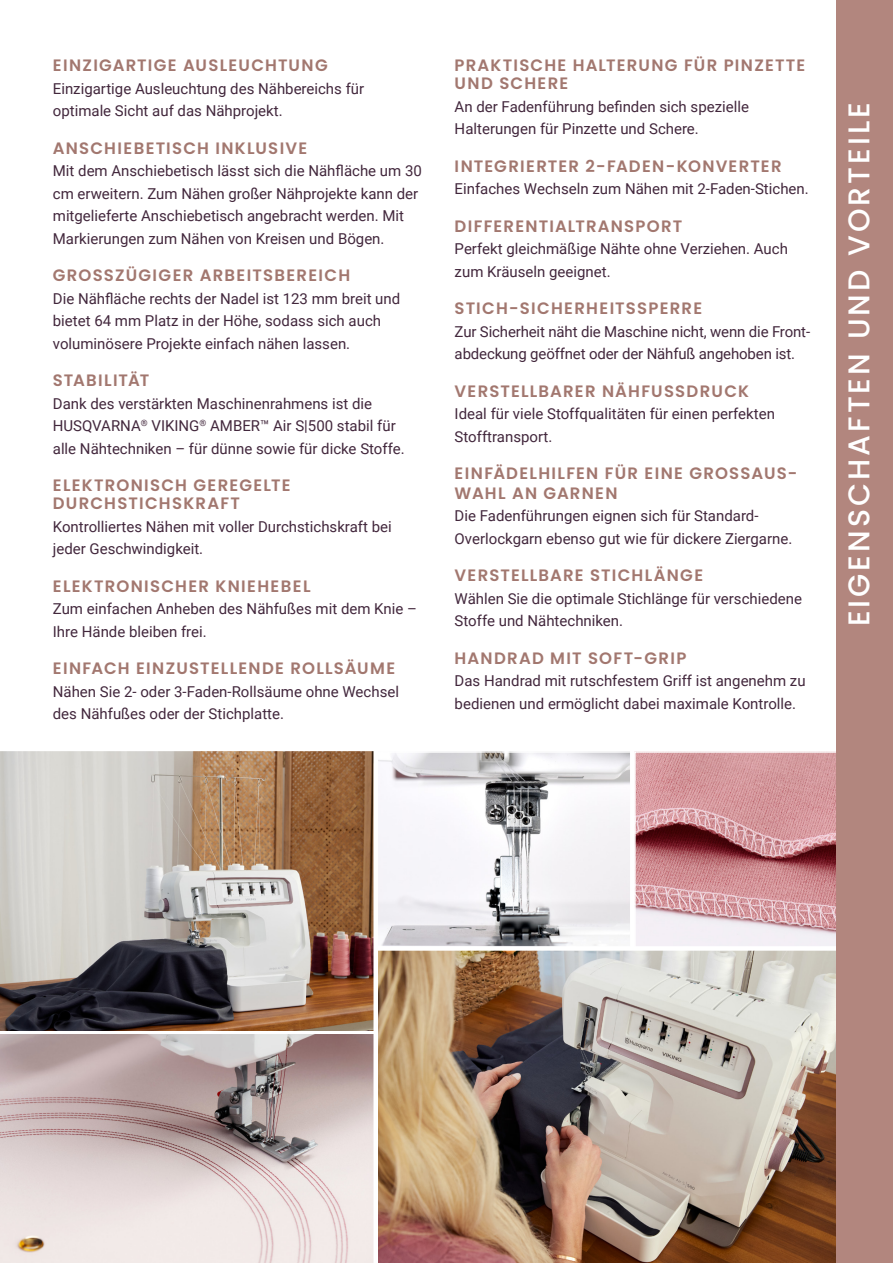
<style>
.page{position:relative;width:893px;height:1263px;background:#fff}
.page>*{position:absolute;margin:0;border:0;box-sizing:border-box;transform-origin:0 0}
.t1{font:500 30px "Poppins";letter-spacing:.1em;color:#fff}
.t2{font:600 16.5px/18px "Poppins";letter-spacing:.075em;color:#a2776f}
.t3{font:15px/22.5px "Roboto";color:#42273c}
</style>
<div class="page">
<img style="left:378px;top:951px;width:458px;height:312px">
<img style="left:0;top:1035px;width:373px;height:228px">
<img style="left:0;top:751px;width:373px;height:279px">
<img style="left:379px;top:754px;width:251px;height:192px">
<svg style="left:634px;top:751px;width:202px;height:195px;background:#cd989d"></svg>
<div style="left:836px;top:0;width:57px;height:1263px;background:#b2867e"></div>
<p class="t2" style="left:53px;top:57px;width:276px">EINZIGARTIGE AUSLEUCHTUNG</p>
<p class="t3" style="left:53px;top:77px;width:313px">Einzigartige Ausleuchtung des Nähbereichs für optimale Sicht auf das Nähprojekt.</p>
<p class="t2" style="left:53px;top:139px;width:256px">ANSCHIEBETISCH INKLUSIVE</p>
<p class="t3" style="left:53px;top:159px;width:371px">Mit dem Anschiebetisch lässt sich die Nähfläche um 30 cm erweitern. Zum Nähen großer Nähprojekte kann der mitgelieferte Anschiebetisch angebracht werden. Mit Markierungen zum Nähen von Kreisen und Bögen.</p>
<p class="t2" style="left:53px;top:267px;width:299px">GROSSZÜGIGER ARBEITSBEREICH</p>
<p class="t3" style="left:53px;top:287px;width:349px">Die Nähfläche rechts der Nadel ist 123 mm breit und bietet 64 mm Platz in der Höhe, sodass sich auch voluminösere Projekte einfach nähen lassen.</p>
<p class="t2" style="left:53px;top:372px;width:98px">STABILITÄT</p>
<p class="t3" style="left:53px;top:392px;width:353px">Dank des verstärkten Maschinenrahmens ist die<br>HUSQVARNA<sup>®</sup> VIKING<sup>®</sup> AMBER™ Air S|500 stabil für alle Nähtechniken – für dünne sowie für dicke Stoffe.</p>
<p class="t2" style="left:53px;top:477px;width:239px">ELEKTRONISCH GEREGELTE<br>DURCHSTICHSKRAFT</p>
<p class="t3" style="left:53px;top:515px;width:340px">Kontrolliertes Nähen mit voller Durchstichskraft bei jeder Geschwindigkeit.</p>
<p class="t2" style="left:53px;top:577px;width:259px">ELEKTRONISCHER KNIEHEBEL</p>
<p class="t3" style="left:53px;top:597px;width:365px">Zum einfachen Anheben des Nähfußes mit dem Knie –<br>Ihre Hände bleiben frei.</p>
<p class="t2" style="left:53px;top:660px;width:344px">EINFACH EINZUSTELLENDE ROLLSÄUME</p>
<p class="t3" style="left:53px;top:680px;width:348px">Nähen Sie 2- oder 3-Faden-Rollsäume ohne Wechsel des Nähfußes oder der Stichplatte.</p>
<p class="t2" style="left:455px;top:57px;width:352px">PRAKTISCHE HALTERUNG FÜR PINZETTE<br>UND SCHERE</p>
<p class="t3" style="left:455px;top:95px;width:296px">An der Fadenführung befinden sich spezielle<br>Halterungen für Pinzette und Schere.</p>
<p class="t2" style="left:455px;top:157px;width:328px">INTEGRIERTER 2-FADEN-KONVERTER</p>
<p class="t3" style="left:455px;top:177px;width:356px">Einfaches Wechseln zum Nähen mit 2-Faden-Stichen.</p>
<p class="t2" style="left:455px;top:217px;width:229px">DIFFERENTIALTRANSPORT</p>
<p class="t3" style="left:455px;top:237px;width:335px">Perfekt gleichmäßige Nähte ohne Verziehen. Auch zum Kräuseln geeignet.</p>
<p class="t2" style="left:455px;top:300px;width:249px">STICH-SICHERHEITSSPERRE</p>
<p class="t3" style="left:455px;top:320px;width:357px">Zur Sicherheit näht die Maschine nicht, wenn die Front&shy;abdeckung geöffnet oder der Nähfuß angehoben ist.</p>
<p class="t2" style="left:455px;top:382px;width:296px">VERSTELLBARER NÄHFUSSDRUCK</p>
<p class="t3" style="left:455px;top:402px;width:322px">Ideal für viele Stoffqualitäten für einen perfekten<br>Stofftransport.</p>
<p class="t2" style="left:455px;top:464px;width:344px;line-height:19.5px">EINFÄDELHILFEN FÜR EINE GROSSAUS-<br>WAHL AN GARNEN</p>
<p class="t3" style="left:455px;top:504px;width:339px">Die Fadenführungen eignen sich für Standard-<br>Overlockgarn ebenso gut wie für dickere Ziergarne.</p>
<p class="t2" style="left:455px;top:567px;width:250px">VERSTELLBARE STICHLÄNGE</p>
<p class="t3" style="left:455px;top:587px;width:349px">Wählen Sie die optimale Stichlänge für verschiedene<br>Stoffe und Nähtechniken.</p>
<p class="t2" style="left:455px;top:649px;width:233px">HANDRAD MIT SOFT-GRIP</p>
<p class="t3" style="left:455px;top:669px;width:353px">Das Handrad mit rutschfestem Griff ist angenehm zu bedienen und ermöglicht dabei maximale Kontrolle.</p>
<h1 class="t1" style="left:842px;top:626px;width:526px;rotate:-90deg">EIGENSCHAFTEN UND VORTEILE</h1>
</div>
